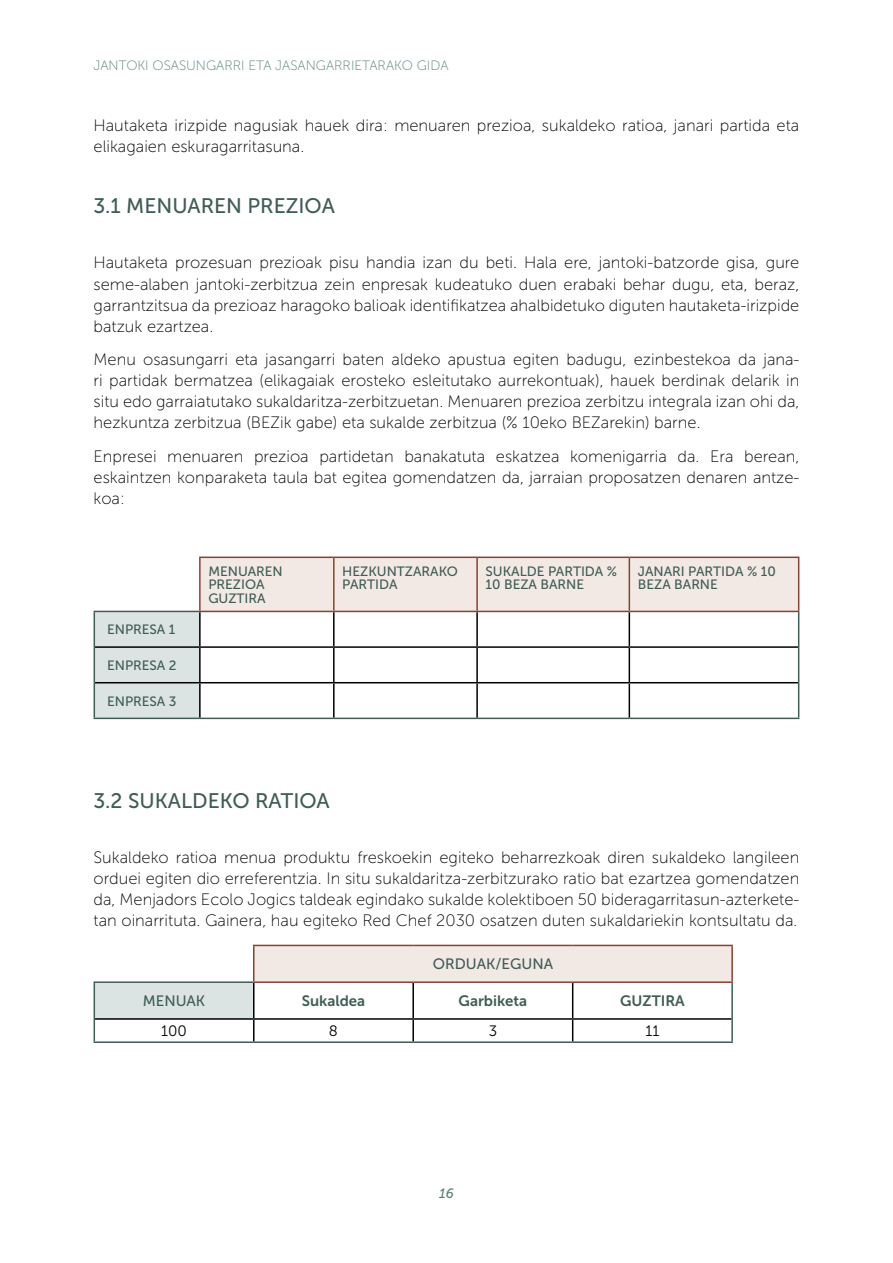
<style>
.page{position:relative;width:893px;height:1263px;background:#fff}
.page>*{position:absolute;margin:0;border:0;box-sizing:border-box;transform-origin:0 0}
.t1{font:21px "Museo Sans 500";color:#3f5d55}
.t2{font:16.5px/21px "Museo Sans 100";color:#000;text-align:justify}
.t3{font:15px "Museo Sans 700";color:#3f5d55}
.t4{font:15px "Museo Sans 500";color:#3f5d55}
.t5{font:15px "Museo Sans 300";color:#000}
.t6{font:13.5px/13.5px "Museo Sans 500";color:#3f5d55}
.t7{font:13.5px "Museo Sans 100";color:#597f75}
.t8{font:italic 13.5px "Museo Sans 500";color:#597f75}
</style>
<div class="page">
<svg style="left:94px;top:558px;width:704px;height:160px"></svg>
<hr style="left:476px;top:558px;width:2px;height:53px;background:#89422e">
<hr style="left:629px;top:558px;width:1px;height:53px;background:#89422e">
<hr style="left:94px;top:612px;width:1px;height:35px;background:#3f5d55">
<hr style="left:798px;top:612px;width:1px;height:35px;background:#3f5d55">
<hr style="left:94px;top:647px;width:1px;height:36px;background:#3f5d55">
<hr style="left:798px;top:647px;width:1px;height:36px;background:#3f5d55">
<hr style="left:94px;top:683px;width:1px;height:35px;background:#3f5d55">
<hr style="left:798px;top:683px;width:1px;height:35px;background:#3f5d55">
<hr style="left:94px;top:718px;width:106px;height:1px;background:#3f5d55">
<hr style="left:200px;top:718px;width:134px;height:1px;background:#3f5d55">
<hr style="left:334px;top:718px;width:143px;height:1px;background:#3f5d55">
<hr style="left:477px;top:718px;width:152px;height:1px;background:#3f5d55">
<hr style="left:629px;top:718px;width:170px;height:1px;background:#3f5d55">
<hr style="left:199px;top:612px;width:2px;height:34px;background:#000">
<hr style="left:333px;top:612px;width:2px;height:34px;background:#000">
<hr style="left:476px;top:612px;width:2px;height:34px;background:#000">
<hr style="left:629px;top:612px;width:1px;height:34px;background:#000">
<hr style="left:95px;top:646px;width:105px;height:2px;background:#000">
<hr style="left:200px;top:646px;width:134px;height:2px;background:#000">
<hr style="left:199px;top:648px;width:2px;height:34px;background:#000">
<hr style="left:334px;top:646px;width:143px;height:2px;background:#000">
<hr style="left:333px;top:648px;width:2px;height:34px;background:#000">
<hr style="left:477px;top:646px;width:152px;height:2px;background:#000">
<hr style="left:476px;top:648px;width:2px;height:34px;background:#000">
<hr style="left:629px;top:646px;width:169px;height:2px;background:#000">
<hr style="left:629px;top:648px;width:1px;height:34px;background:#000">
<hr style="left:95px;top:682px;width:105px;height:1px;background:#000">
<hr style="left:200px;top:682px;width:134px;height:1px;background:#000">
<hr style="left:199px;top:683px;width:2px;height:35px;background:#000">
<hr style="left:334px;top:682px;width:143px;height:1px;background:#000">
<hr style="left:333px;top:683px;width:2px;height:35px;background:#000">
<hr style="left:477px;top:682px;width:152px;height:1px;background:#000">
<hr style="left:476px;top:683px;width:2px;height:35px;background:#000">
<hr style="left:629px;top:682px;width:169px;height:1px;background:#000">
<hr style="left:629px;top:683px;width:1px;height:35px;background:#000">
<hr style="left:94px;top:611px;width:106px;height:1px;background:#3f5d55">
<hr style="left:199px;top:556px;width:135px;height:2px;background:#89422e">
<hr style="left:200px;top:611px;width:134px;height:1px;background:#89422e">
<hr style="left:199px;top:558px;width:2px;height:53px;background:#89422e">
<hr style="left:334px;top:556px;width:143px;height:2px;background:#89422e">
<hr style="left:477px;top:556px;width:152px;height:2px;background:#89422e">
<hr style="left:629px;top:556px;width:170px;height:2px;background:#89422e">
<hr style="left:334px;top:611px;width:143px;height:1px;background:#89422e">
<hr style="left:477px;top:611px;width:152px;height:1px;background:#89422e">
<hr style="left:629px;top:611px;width:170px;height:1px;background:#89422e">
<hr style="left:333px;top:558px;width:2px;height:53px;background:#89422e">
<hr style="left:798px;top:558px;width:1px;height:53px;background:#89422e">
<div style="left:254px;top:945px;width:478px;height:37px;background:#f2e9e5"></div>
<div style="left:94px;top:982px;width:160px;height:37px;background:#dbe4e2"></div>
<hr style="left:94px;top:983px;width:1px;height:36px;background:#3f5d55">
<hr style="left:731px;top:983px;width:2px;height:36px;background:#3f5d55">
<svg style="left:94px;top:1019px;width:1px;height:22px"></svg>
<hr style="left:731px;top:1019px;width:2px;height:22px;background:#3f5d55">
<hr style="left:94px;top:1041px;width:160px;height:2px;background:#3f5d55">
<hr style="left:254px;top:1041px;width:159px;height:2px;background:#3f5d55">
<hr style="left:413px;top:1041px;width:160px;height:2px;background:#3f5d55">
<hr style="left:573px;top:1041px;width:160px;height:2px;background:#3f5d55">
<hr style="left:412px;top:983px;width:2px;height:35px;background:#000">
<hr style="left:572px;top:983px;width:1px;height:35px;background:#000">
<hr style="left:95px;top:1018px;width:159px;height:2px;background:#000">
<hr style="left:254px;top:1018px;width:159px;height:2px;background:#000">
<svg style="left:253px;top:1020px;width:1px;height:21px"></svg>
<hr style="left:413px;top:1018px;width:160px;height:2px;background:#000">
<hr style="left:412px;top:1020px;width:2px;height:21px;background:#000">
<hr style="left:573px;top:1018px;width:158px;height:2px;background:#000">
<svg style="left:572px;top:1020px;width:1px;height:21px"></svg>
<hr style="left:253px;top:983px;width:1px;height:35px;background:#000">
<hr style="left:94px;top:981px;width:160px;height:2px;background:#3f5d55">
<hr style="left:253px;top:945px;width:160px;height:1px;background:#89422e">
<hr style="left:413px;top:945px;width:160px;height:1px;background:#89422e">
<hr style="left:573px;top:945px;width:160px;height:1px;background:#89422e">
<hr style="left:254px;top:981px;width:159px;height:2px;background:#89422e">
<hr style="left:413px;top:981px;width:160px;height:2px;background:#89422e">
<hr style="left:573px;top:981px;width:160px;height:2px;background:#89422e">
<hr style="left:253px;top:946px;width:1px;height:35px;background:#89422e">
<hr style="left:731px;top:946px;width:2px;height:35px;background:#89422e">
<p class="t7" style="left:94px;top:58px;width:357px">JANTOKI OSASUNGARRI ETA JASANGARRIETARAKO GIDA</p>
<p class="t2" style="left:94px;top:115px;width:707px">Hautaketa irizpide nagusiak hauek dira: menuaren prezioa, sukaldeko ratioa, janari partida eta elikagaien eskuragarritasuna.</p>
<p class="t1" style="left:94px;top:195px;width:243px">3.1 MENUAREN PREZIOA</p>
<p class="t2" style="left:94px;top:252px;width:707px">Hautaketa prozesuan prezioak pisu handia izan du beti. Hala ere, jantoki-batzorde gisa, gure seme-alaben jantoki-zerbitzua zein enpresak kudeatuko duen erabaki behar dugu, eta, beraz, garrantzitsua da prezioaz haragoko balioak identifikatzea ahalbidetuko diguten hautaketa-irizpide batzuk ezartzea.</p>
<p class="t2" style="left:94px;top:349px;width:707px">Menu osasungarri eta jasangarri baten aldeko apustua egiten badugu, ezinbestekoa da jana&shy;ri partidak bermatzea (elikagaiak erosteko esleitutako aurrekontuak), hauek berdinak delarik in situ edo garraiatutako sukaldaritza-zerbitzuetan. Menuaren prezioa zerbitzu integrala izan ohi da, hezkuntza zerbitzua (BEZik gabe) eta sukalde zerbitzua (% 10eko BEZarekin) barne.</p>
<p class="t2" style="left:94px;top:446px;width:707px">Enpresei menuaren prezioa partidetan banakatuta eskatzea komenigarria da. Era berean, eskaintzen konparaketa taula bat egitea gomendatzen da, jarraian proposatzen denaren antze&shy;koa:</p>
<p class="t6" style="left:107px;top:623px;width:70px">ENPRESA 1</p>
<p class="t6" style="left:107px;top:659px;width:71px">ENPRESA 2</p>
<p class="t6" style="left:107px;top:694px;width:71px">ENPRESA 3</p>
<p class="t6" style="left:208px;top:565px;width:76px">MENUAREN<br>PREZIOA<br>GUZTIRA</p>
<p class="t6" style="left:342px;top:565px;width:117px">HEZKUNTZARAKO<br>PARTIDA</p>
<p class="t6" style="left:486px;top:565px;width:133px">SUKALDE PARTIDA %<br>10 BEZA BARNE</p>
<p class="t6" style="left:638px;top:565px;width:140px">JANARI PARTIDA % 10<br>BEZA BARNE</p>
<p class="t1" style="left:94px;top:789px;width:238px">3.2 SUKALDEKO RATIOA</p>
<p class="t2" style="left:94px;top:847px;width:707px">Sukaldeko ratioa menua produktu freskoekin egiteko beharrezkoak diren sukaldeko langileen orduei egiten dio erreferentzia. In situ sukaldaritza-zerbitzurako ratio bat ezartzea gomendatzen da, Menjadors Ecolo Jogics taldeak egindako sukalde kolektiboen 50 bideragarritasun-azterkete&shy;tan oinarrituta. Gainera, hau egiteko Red Chef 2030 osatzen duten sukaldariekin kontsultatu da.</p>
<p class="t4" style="left:433px;top:956px;width:122px">ORDUAK/EGUNA</p>
<p class="t4" style="left:143px;top:993px;width:64px">MENUAK</p>
<p class="t3" style="left:302px;top:993px;width:65px">Sukaldea</p>
<p class="t3" style="left:459px;top:993px;width:70px">Garbiketa</p>
<p class="t3" style="left:620px;top:993px;width:66px">GUZTIRA</p>
<p class="t5" style="left:161px;top:1023px;width:27px">100</p>
<p class="t5" style="left:329px;top:1023px;width:11px">8</p>
<p class="t5" style="left:489px;top:1023px;width:10px">3</p>
<p class="t5" style="left:645px;top:1023px;width:15px">11</p>
<p class="t8" style="left:439px;top:1185px;width:16px">16</p>
</div>
